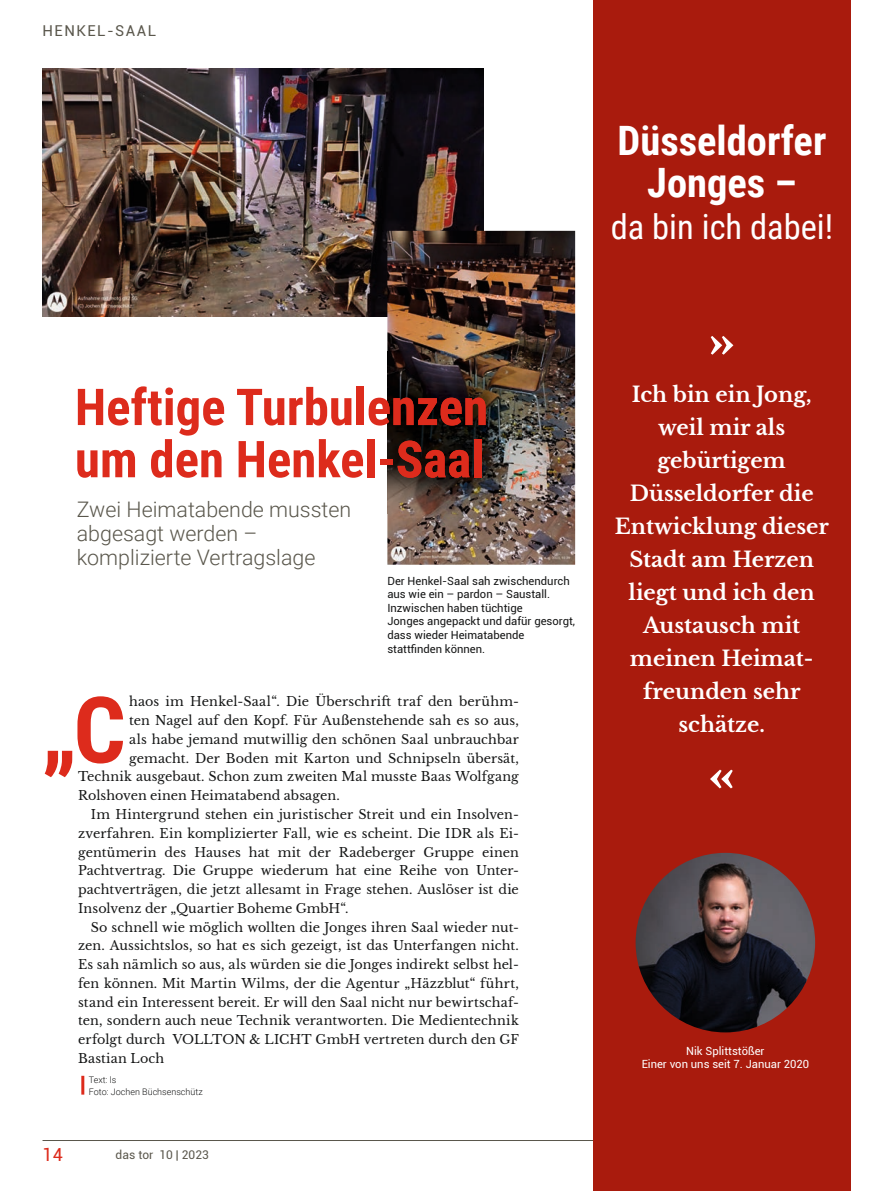
<style>
.page{position:relative;width:893px;height:1191px;background:#fff}
.page>*{position:absolute;margin:0;border:0;box-sizing:border-box;transform-origin:0 0}
.t1{font:700 91.95px "Roboto Condensed";color:#dd2b1c}
.t2{font:700 50.85px/52.2px "Roboto Condensed";color:#dd2b1c}
.t3{font:700 50.7px "Libre Baskerville";color:#fff}
.t4{font:700 40.5px/42px "Roboto Condensed";color:#fff;text-align:center}
.t5{font:34.5px "Roboto Condensed";color:#fff}
.t6{font:300 21.45px/24.2px "Roboto";color:#5a574c}
.t7{font:700 21px/33px "Libre Baskerville";color:#fff;text-align:center}
.t8{font:18px "Roboto";color:#dd2b1c}
.t9{font:15px "Roboto";letter-spacing:.1em;color:#5a574c}
.t10{font:12.75px "Libre Baskerville";letter-spacing:.005em;color:#151616}
.t11{font:12px "Roboto";color:#5a574c}
.t12{font:11.25px/13.5px "Roboto";color:#151616}
.t13{font:11.25px/13.5px "Roboto";color:#fff;text-align:center}
.t14{font:300 9px/12px "Roboto";color:#151616}
</style>
<div class="page">
<hr style="left:43px;top:1140px;width:807px;height:1px;background:#5a574c">
<div style="left:593px;top:0;width:257px;height:1191px;background:#a91b0d"></div>
<img style="left:636px;top:853px;width:179px;height:179px;border-radius:90px">
<hr style="left:81px;top:1075px;width:3px;height:19px;background:#dd2b1c">
<img style="left:43px;top:68px;width:440px;height:248px">
<img style="left:387px;top:231px;width:188px;height:334px">
<img style="left:387px;top:352px;width:134px;height:161px">
<p class="t9" style="left:43px;top:20px;width:115px">HENKEL-SAAL</p>
<p class="t4" style="left:618px;top:118px;width:210px">Düsseldorfer<br>Jonges –</p>
<p class="t5" style="left:611px;top:202px;width:224px">da bin ich dabei!</p>
<p class="t2" style="left:75px;top:379px;width:415px">Heftige Turbulenzen um den Henkel-Saal</p>
<p class="t6" style="left:77px;top:496px;width:276px">Zwei Heimatabende mussten abgesagt werden – komplizierte Vertragslage</p>
<p class="t12" style="left:387px;top:574px;width:189px">Der Henkel-Saal sah zwischendurch aus wie ein – pardon – Saustall.<br>Inzwischen haben tüchtige<br>Jonges angepackt und dafür gesorgt, dass wieder Heimatabende stattfinden können.</p>
<p class="t10" style="left:129px;top:694px;width:391px">haos im Henkel-Saal“. Die Überschrift traf den berühm-</p>
<p class="t10" style="left:129px;top:712px;width:391px">ten Nagel auf den Kopf. Für Außenstehende sah es so aus,</p>
<p class="t10" style="left:129px;top:731px;width:391px">als habe jemand mutwillig den schönen Saal unbrauchbar</p>
<p class="t10" style="left:129px;top:750px;width:391px">gemacht. Der Boden mit Karton und Schnipseln übersät,</p>
<p class="t10" style="left:78px;top:769px;width:442px">Technik ausgebaut. Schon zum zweiten Mal musste Baas Wolfgang</p>
<p class="t10" style="left:78px;top:788px;width:263px">Rolshoven einen Heimatabend absagen.</p>
<p class="t10" style="left:91px;top:806px;width:430px">Im Hintergrund stehen ein juristischer Streit und ein Insolven-</p>
<p class="t10" style="left:78px;top:825px;width:442px">zverfahren. Ein komplizierter Fall, wie es scheint. Die IDR als Ei-</p>
<p class="t10" style="left:78px;top:844px;width:442px">gentümerin des Hauses hat mit der Radeberger Gruppe einen</p>
<p class="t10" style="left:78px;top:863px;width:442px">Pachtvertrag. Die Gruppe wiederum hat eine Reihe von Unter-</p>
<p class="t10" style="left:78px;top:881px;width:442px">pachtverträgen, die jetzt allesamt in Frage stehen. Auslöser ist die</p>
<p class="t10" style="left:78px;top:900px;width:272px">Insolvenz der „Quartier Boheme GmbH“.</p>
<p class="t10" style="left:91px;top:919px;width:430px">So schnell wie möglich wollten die Jonges ihren Saal wieder nut-</p>
<p class="t10" style="left:78px;top:938px;width:442px">zen. Aussichtslos, so hat es sich gezeigt, ist das Unterfangen nicht.</p>
<p class="t10" style="left:78px;top:956px;width:442px">Es sah nämlich so aus, als würden sie die Jonges indirekt selbst hel-</p>
<p class="t10" style="left:78px;top:975px;width:442px">fen können. Mit Martin Wilms, der die Agentur „Häzzblut“ führt,</p>
<p class="t10" style="left:78px;top:994px;width:442px">stand ein Interessent bereit. Er will den Saal nicht nur bewirtschaf-</p>
<p class="t10" style="left:78px;top:1013px;width:442px">ten, sondern auch neue Technik verantworten. Die Medientechnik</p>
<p class="t10" style="left:78px;top:1031px;width:442px">erfolgt durch VOLLTON &amp; LICHT GmbH vertreten durch den GF</p>
<p class="t10" style="left:78px;top:1050px;width:88px">Bastian Loch</p>
<p class="t1" style="left:41px;top:665px;width:86px">„C</p>
<p class="t14" style="left:89px;top:1073px;width:115px">Text: ls<br>Foto: Jochen Büchsenschütz</p>
<p class="t8" style="left:43px;top:1141px;width:22px">14</p>
<p class="t11" style="left:116px;top:1146px;width:95px">das tor 10 | 2023</p>
<p class="t3" style="left:708px;top:309px;width:30px">»</p>
<p class="t7" style="left:615px;top:378px;width:216px">Ich bin ein Jong, weil mir als gebürtigem<br>Düsseldorfer die<br>Entwicklung dieser<br>Stadt am Herzen liegt und ich den<br>Austausch mit meinen Heimat&shy;freunden sehr schätze.</p>
<p class="t3" style="left:708px;top:743px;width:30px">«</p>
<p class="t13" style="left:642px;top:1043px;width:169px">Nik Splittstößer<br>Einer von uns seit 7. Januar 2020</p>
</div>
